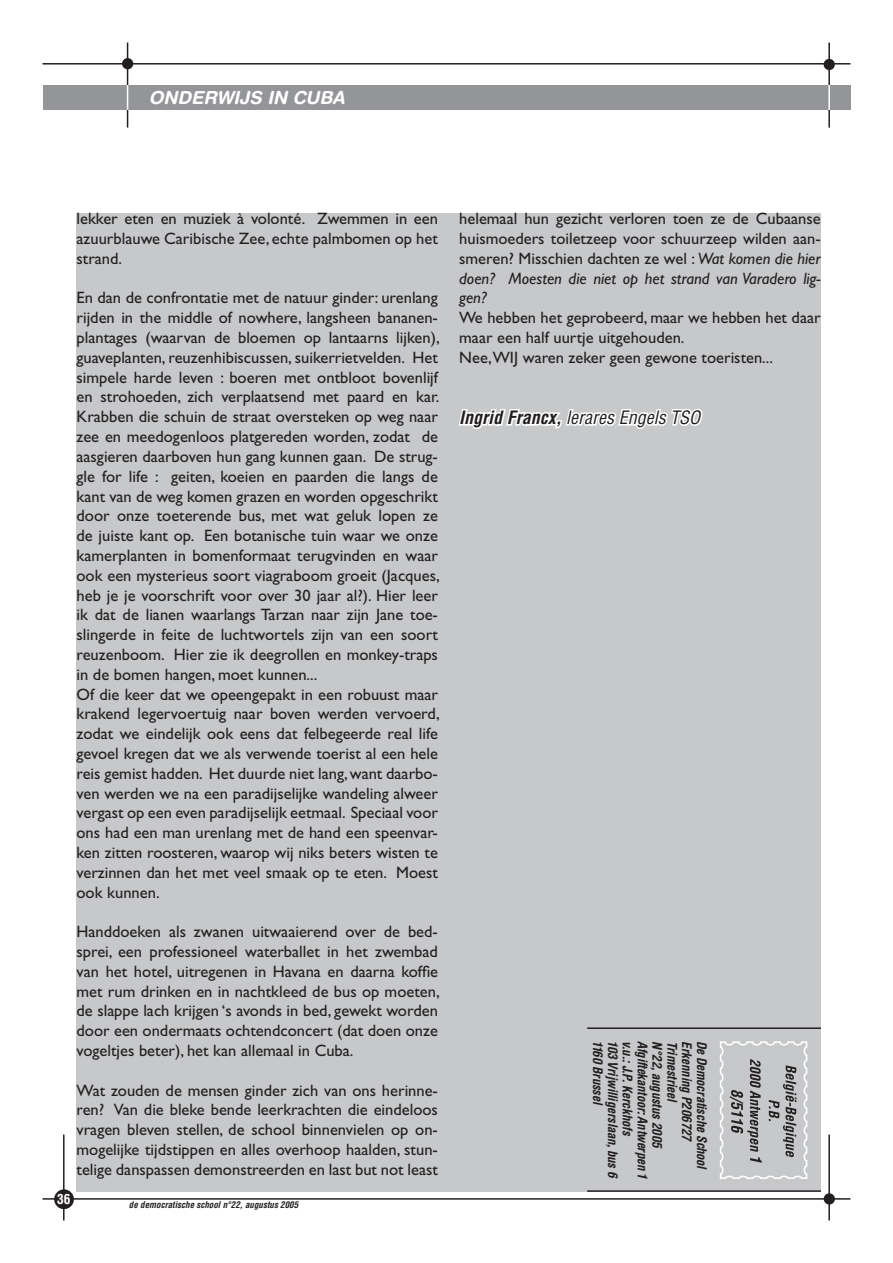
<style>
.page{position:relative;width:893px;height:1263px;background:#fff}
.page>*{position:absolute;margin:0;border:0;box-sizing:border-box;transform-origin:0 0}
.t1{font:italic condensed 18px "Helvetica LT Std";color:#231f20}
.t2{font:italic 700 18px "Helvetica Rounded LT Std";color:#fff}
.t3{font:16.5px/19.8px "Gill Sans Std";color:#231f20;text-align:justify}
.t4{font:italic 700 condensed 13.5px/14.9px "Helvetica Rounded LT Std";color:#231f20}
.t5{font:700 condensed 13.5px "Helvetica LT Std";color:#fff}
.t6{font:italic 700 condensed 9px "Helvetica LT Std";color:#231f20}
.s1{font-style:italic}
.s2{font-weight:700}
</style>
<div class="page">
<hr style="left:43px;top:63px;width:807px;height:2px;background:#231f20">
<hr style="left:43px;top:1198px;width:807px;height:2px;background:#231f20">
<hr style="left:63px;top:1134px;width:2px;height:86px;background:#231f20">
<hr style="left:828px;top:1134px;width:2px;height:86px;background:#231f20">
<div style="left:54px;top:1189px;width:20px;height:20px;background:#231f20;border-radius:50%"></div>
<div style="left:824px;top:1193px;width:11px;height:11px;background:#231f20;border-radius:50%"></div>
<div style="left:122px;top:58px;width:11px;height:11px;background:#231f20;border-radius:50%"></div>
<div style="left:824px;top:59px;width:11px;height:11px;background:#231f20;border-radius:50%"></div>
<hr style="left:127px;top:43px;width:1px;height:42px;background:#231f20">
<div style="left:43px;top:85px;width:807px;height:25px;background:#939598"></div>
<svg style="left:127px;top:85px;width:1px;height:43px"></svg>
<hr style="left:828px;top:43px;width:2px;height:42px;background:#231f20">
<svg style="left:828px;top:110px;width:2px;height:18px"></svg>
<hr style="left:828px;top:85px;width:2px;height:25px;background:#fff">
<div style="left:77px;top:213px;width:744px;height:978px;background:#c7c8ca"></div>
<svg style="left:459px;top:409px;width:244px;height:20px"></svg>
<hr style="left:587px;top:1190px;width:234px;height:2px;background:#231f20">
<hr style="left:587px;top:1027px;width:234px;height:2px;background:#231f20">
<svg style="left:720px;top:1041px;width:87px;height:138px"></svg>
<p class="t2" style="left:149px;top:87px;width:197px">ONDERWIJS IN CUBA</p>
<p class="t3" style="left:77px;top:209px;width:363px">lekker eten en muziek à volonté. Zwemmen in een azuurblauwe Caribische Zee, echte palmbomen op het strand.</p>
<p class="t3" style="left:77px;top:288px;width:365px;text-align:left">En dan de confrontatie met de natuur ginder: urenlang rijden in the middle of nowhere, langsheen bananen&shy;plantages (waarvan de bloemen op lantaarns lijken), guaveplanten, reuzenhibiscussen, suikerrietvelden. Het simpele harde leven : boeren met ontbloot bovenlijf en strohoeden, zich verplaatsend met paard en kar.<br>Krabben die schuin de straat oversteken op weg naar zee en meedogenloos platgereden worden, zodat de aasgieren daarboven hun gang kunnen gaan. De strug&shy;gle for life : geiten, koeien en paarden die langs de kant van de weg komen grazen en worden opgeschrikt door onze toeterende bus, met wat geluk lopen ze de juiste kant op. Een botanische tuin waar we onze kamerplanten in bomenformaat terugvinden en waar ook een mysterieus soort viagraboom groeit (Jacques, heb je je voorschrift voor over 30 jaar al?). Hier leer ik dat de lianen waarlangs Tarzan naar zijn Jane toe&shy;slingerde in feite de luchtwortels zijn van een soort reuzenboom. Hier zie ik deegrollen en monkey-traps in de bomen hangen, moet kunnen...<br>Of die keer dat we opeengepakt in een robuust maar krakend legervoertuig naar boven werden vervoerd, zodat we eindelijk ook eens dat felbegeerde real life gevoel kregen dat we als verwende toerist al een hele reis gemist hadden. Het duurde niet lang, want daarbo&shy;ven werden we na een paradijselijke wandeling alweer vergast op een even paradijselijk eetmaal. Speciaal voor ons had een man urenlang met de hand een speenvar&shy;ken zitten roosteren, waarop wij niks beters wisten te verzinnen dan het met veel smaak op te eten. Moest ook kunnen.</p>
<p class="t3" style="left:77px;top:922px;width:365px">Handdoeken als zwanen uitwaaierend over de bed&shy;sprei, een professioneel waterballet in het zwembad van het hotel, uitregenen in Havana en daarna koffie met rum drinken en in nachtkleed de bus op moeten, de slappe lach krijgen ‘s avonds in bed, gewekt worden door een ondermaats ochtendconcert (dat doen onze vogeltjes beter), het kan allemaal in Cuba.</p>
<p class="t3" style="left:77px;top:1080px;width:363px">Wat zouden de mensen ginder zich van ons herinne&shy;ren? Van die bleke bende leerkrachten die eindeloos vragen bleven stellen, de school binnenvielen op on&shy;mogelijke tijdstippen en alles overhoop haalden, stun&shy;telige danspassen demonstreerden en last but not least</p>
<p class="t5" style="left:57px;top:1190px;width:15px">36</p>
<p class="t6" style="left:129px;top:1199px;width:171px">de democratische school n°22, augustus 2005</p>
<p class="t3" style="left:459px;top:209px;width:363px">helemaal hun gezicht verloren toen ze de Cubaanse huismoeders toiletzeep voor schuurzeep wilden aan&shy;smeren? Misschien dachten ze wel : <span class="s1">Wat komen die hier doen? Moesten die niet op het strand van Varadero lig&shy;gen?</span></p>
<p class="t3" style="left:459px;top:308px;width:363px;text-align:left">We hebben het geprobeerd, maar we hebben het daar maar een half uurtje uitgehouden.<br>Nee,WIJ waren zeker geen gewone toeristen...</p>
<p class="t1" style="left:459px;top:406px;width:242px"><span class="s2">Ingrid Francx,</span> lerares Engels TSO</p>
<p class="t4" style="left:665px;top:1041px;width:139px;rotate:90deg">N°22, augustus 2005<br>Afgiftekantoor: Antwerpen 1 v.u.: J.P. Kerckhofs<br>103 Vrijwilligerslaan, bus 6<br>1160 Brussel</p>
<p class="t4" style="left:679px;top:1041px;width:63px;rotate:90deg">Trimestrieel</p>
<p class="t4" style="left:694px;top:1041px;width:103px;rotate:90deg">Erkenning P206727</p>
<p class="t4" style="left:709px;top:1041px;width:130px;rotate:90deg">De Democratische School</p>
</div>
